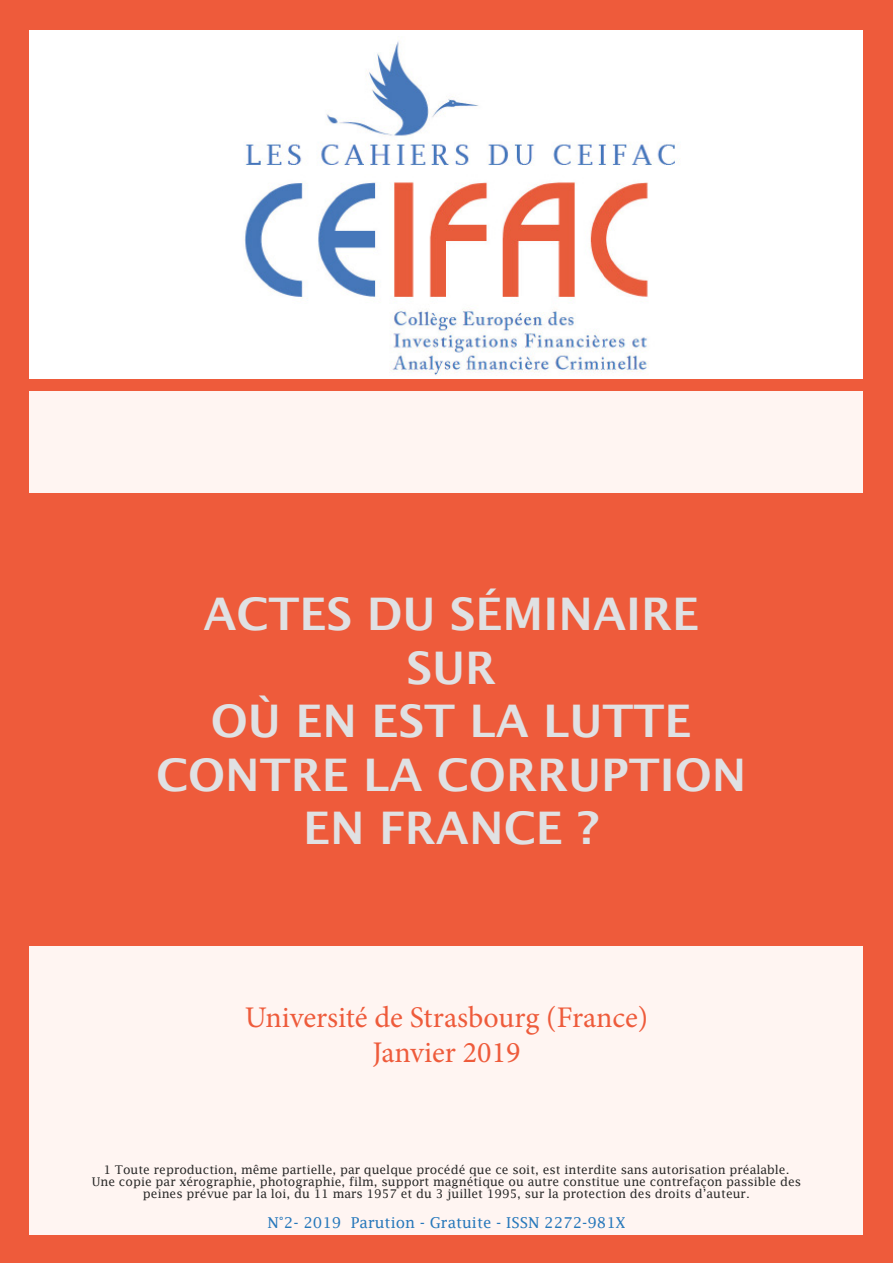
<style>
.page{position:relative;width:893px;height:1263px;background:#ee5b3b}
.page>*{position:absolute;margin:0;border:0;box-sizing:border-box;transform-origin:0 0}
.titre_couv{font:600 45px "Lucida Sans";color:#e0e1e3}
.t1{font:30px "Minion Pro";color:#ee5b3b}
.t2{font:15px "Lucida Fax";color:#2778bb}
.t3{font:12px/12px "Lucida Fax";color:#272726;text-align:center}
</style>
<div class="page">
<div style="left:30px;top:391px;width:833px;height:843px;background:#fff5f2"></div>
<div style="left:30px;top:30px;width:833px;height:348px;background:#fff"></div>
<img style="left:244px;top:41px;width:437px;height:334px">
<div style="left:16px;top:493px;width:858px;height:453px;background:#ee5b3b"></div>
<p class="titre_couv" style="left:203px;top:588px;width:497px">ACTES DU SÉMINAIRE</p>
<p class="titre_couv" style="left:406px;top:642px;width:91px">SUR</p>
<p class="titre_couv" style="left:211px;top:695px;width:482px">OÙ EN EST LA LUTTE</p>
<p class="titre_couv" style="left:156px;top:749px;width:592px">CONTRE LA CORRUPTION</p>
<p class="titre_couv" style="left:303px;top:802px;width:298px">EN FRANCE ?</p>
<p class="t1" style="left:245px;top:997px;width:405px">Université de Strasbourg (France)</p>
<p class="t1" style="left:372px;top:1033px;width:149px">Janvier 2019</p>
<p class="t3" style="left:92px;top:1163px;width:711px">1 Toute reproduction, même partielle, par quelque procédé que ce soit, est interdite sans autorisation préalable.<br>Une copie par xérographie, photographie, film, support magnétique ou autre constitue une contrefaçon passible des peines prévue par la loi, du 11 mars 1957 et du 3 juillet 1995, sur la protection des droits d’auteur.</p>
<p class="t2" style="left:267px;top:1214px;width:359px">N°2- 2019 Parution - Gratuite - ISSN 2272-981X</p>
</div>
